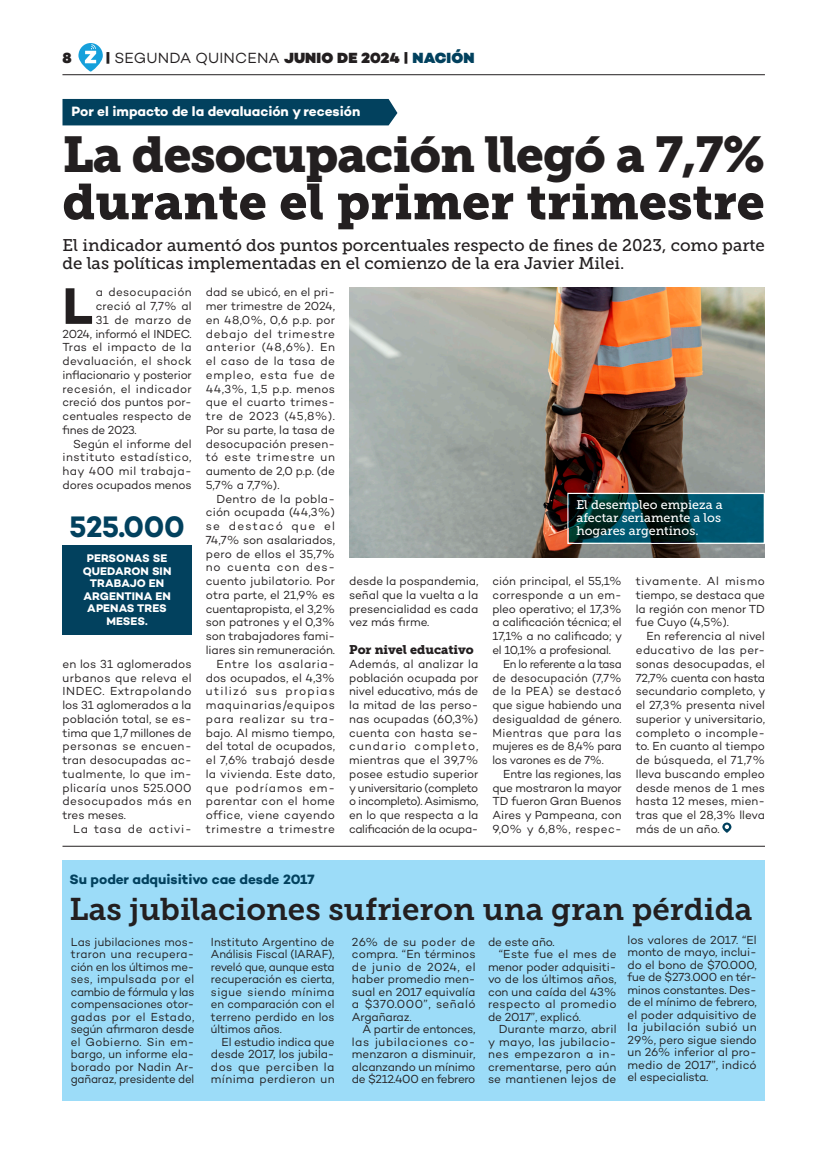
<style>
.page{position:relative;width:815px;height:1152px;background:#fff}
.page>*{position:absolute;margin:0;border:0;box-sizing:border-box;transform-origin:0 0}
.t1{font:700 52.38px "Campton";color:#231f20}
.t2{font:50px "Museo Slab 900";letter-spacing:-.02em;color:#231f20}
.t3{font:50px "Museo Slab 900";color:#231f20}
.t4{font:31.25px "Museo Slab 700";color:#231f20}
.t5{font:700 30.12px "Campton";letter-spacing:-.015em;color:#02415e;scale:.95 1}
.t6{font:16.88px/18.1px "Museo Slab 500";color:#231f20}
.t7{font:15px "Campton";letter-spacing:.01em;color:#231f20}
.t8{font:900 15px "Campton";color:#231f20}
.t9{font:700 13.75px "Campton";letter-spacing:-.005em;color:#fff}
.t10{font:700 13.75px "Campton";letter-spacing:-.005em;color:#02415e}
.t11{font:12.5px/13px "Museo Slab 500";color:#fff}
.t12{font:12.5px "Museo Slab 900";color:#231f20}
.t13{font:11.88px/13.8px "Campton";color:#231f20;text-align:justify}
.t14{font:11.88px/13.8px "Campton";color:#231f20;text-align:justify;scale:.95 1}
.t15{font:11.88px/12.5px "Campton";color:#231f20;text-align:justify;scale:.96 1}
.t16{font:11.88px "Campton";letter-spacing:.035em;color:#231f20}
.t17{font:11.88px "Campton";letter-spacing:-.02em;color:#231f20}
.t18{font:11.88px "Campton";letter-spacing:.03em;color:#231f20}
.t19{font:11.88px "Campton";letter-spacing:.06em;color:#231f20}
.t20{font:11.88px "Campton";letter-spacing:-.03em;color:#231f20}
.t21{font:11.88px "Campton";letter-spacing:.045em;color:#231f20}
.t22{font:700 11.25px/12.5px "Campton";letter-spacing:.005em;color:#fff;text-align:center}
.s1{font-weight:900}
.s2{font-weight:900;color:#02415e}
</style>
<div class="page">
<svg style="left:78px;top:43px;width:25px;height:29px"></svg>
<hr style="left:62px;top:74px;width:703px;height:1px;background:#231f20">
<div style="left:63px;top:545px;width:129px;height:90px;background:#02415e"></div>
<img style="left:349px;top:288px;width:416px;height:270px">
<div style="left:63px;top:99px;width:334px;height:26px;background:#02415e"></div>
<svg style="left:567px;top:493px;width:198px;height:51px;background:#0e4651"></svg>
<div style="left:63px;top:860px;width:702px;height:240px;background:#9cdcf8"></div>
<svg style="left:722px;top:822px;width:9px;height:11px"></svg>
<hr style="left:63px;top:846px;width:702px;height:1px;background:#231f20">
<p class="t8" style="left:63px;top:48px;width:11px">8</p>
<p class="t7" style="left:105px;top:48px;width:371px"><span class="s1">|</span> SEGUNDA QUINCENA <span class="s1">JUNIO DE 2024 |</span> <span class="s2">NACIÓN</span></p>
<p class="t9" style="left:72px;top:103px;width:290px">Por el impacto de la devaluación y recesión</p>
<p class="t2" style="left:63px;top:125px;width:704px">La desocupación llegó a 7,7%</p>
<p class="t3" style="left:63px;top:173px;width:704px">durante el primer trimestre</p>
<p class="t6" style="left:63px;top:236px;width:704px">El indicador aumentó dos puntos porcentuales respecto de fines de 2023, como parte de las políticas implementadas en el comienzo de la era Javier Milei.</p>
<p class="t1" style="left:63px;top:272px;width:32px">L</p>
<p class="t16" style="left:96px;top:285px;width:97px">a desocupación</p>
<p class="t13" style="left:96px;top:299px;width:97px">creció al 7,7% al</p>
<p class="t21" style="left:96px;top:312px;width:97px">31 de marzo de</p>
<p class="t13" style="left:63px;top:326px;width:131px">2024, informó el INDEC.</p>
<p class="t16" style="left:63px;top:340px;width:131px">Tras el impacto de la</p>
<p class="t18" style="left:63px;top:354px;width:131px">devaluación, el shock</p>
<p class="t17" style="left:63px;top:367px;width:131px">inflacionario y posterior</p>
<p class="t16" style="left:63px;top:381px;width:131px">recesión, el indicador</p>
<p class="t13" style="left:63px;top:395px;width:131px">creció dos puntos por-</p>
<p class="t13" style="left:63px;top:409px;width:131px">centuales respecto de</p>
<p class="t20" style="left:63px;top:422px;width:76px">fines de 2023.</p>
<p class="t13" style="left:63px;top:436px;width:131px;text-indent:11px">Según el informe del instituto estadístico, hay 400 mil trabaja&shy;dores ocupados menos</p>
<p class="t5" style="left:69px;top:507px;width:123px">525.000</p>
<p class="t22" style="left:83px;top:552px;width:90px">PERSONAS SE<br>QUEDARON SIN<br>TRABAJO EN<br>ARGENTINA EN<br>APENAS TRES<br>MESES.</p>
<p class="t13" style="left:63px;top:656px;width:131px">en los 31 aglomerados urbanos que releva el INDEC. Extrapolando los 31 aglomerados a la población total, se es&shy;tima que 1,7 millones de personas se encuen&shy;tran desocupadas ac&shy;tualmente, lo que im&shy;plicaría unos 525.000 desocupados más en tres meses.</p>
<p class="t19" style="left:73px;top:821px;width:120px">La tasa de activi-</p>
<p class="t13" style="left:206px;top:285px;width:131px">dad se ubicó, en el pri&shy;mer trimestre de 2024, en 48,0%, 0,6 p.p. por debajo del trimestre anterior (48,6%). En el caso de la tasa de empleo, esta fue de 44,3%, 1,5 p.p. menos que el cuarto trimes&shy;tre de 2023 (45,8%).<br>Por su parte, la tasa de desocupación presen&shy;tó este trimestre un aumento de 2,0 p.p. (de 5,7% a 7,7%).</p>
<p class="t13" style="left:206px;top:491px;width:131px;text-indent:11px">Dentro de la pobla&shy;ción ocupada (44,3%) se destacó que el 74,7% son asalariados, pero de ellos el 35,7% no cuenta con des&shy;cuento jubilatorio. Por otra parte, el 21,9% es cuentapropista, el 3,2% son patrones y el 0,3% son trabajadores fami&shy;liares sin remuneración.</p>
<p class="t13" style="left:206px;top:656px;width:131px;text-indent:11px">Entre los asalaria&shy;dos ocupados, el 4,3% utilizó sus propias maquinarias/equipos para realizar su tra&shy;bajo. Al mismo tiempo, del total de ocupados, el 7,6% trabajó desde la vivienda. Este dato, que podríamos em&shy;parentar con el home office, viene cayendo trimestre a trimestre</p>
<p class="t13" style="left:349px;top:574px;width:131px">desde la pospandemia, señal que la vuelta a la presencialidad es cada vez más firme.</p>
<p class="t12" style="left:349px;top:642px;width:126px">Por nivel educativo</p>
<p class="t13" style="left:349px;top:656px;width:131px">Además, al analizar la población ocupada por nivel educativo, más de la mitad de las perso&shy;nas ocupadas (60,3%) cuenta con hasta se&shy;cundario completo, mientras que el 39,7% posee estudio superior y universitario (completo o incompleto). Asimismo, en lo que respecta a la calificación de la ocupa-</p>
<p class="t11" style="left:576px;top:498px;width:148px">El desempleo empieza a afectar seriamente a los hogares argentinos.</p>
<p class="t13" style="left:492px;top:574px;width:131px">ción principal, el 55,1% corresponde a un em&shy;pleo operativo; el 17,3% a calificación técnica; el 17,1% a no calificado; y el 10,1% a profesional.</p>
<p class="t14" style="left:492px;top:656px;width:137px;text-indent:11px">En lo referente a la tasa de desocupación (7,7% de la PEA) se destacó que sigue habiendo una desigualdad de género.<br>Mientras que para las mujeres es de 8,4% para los varones es de 7%.</p>
<p class="t13" style="left:492px;top:766px;width:131px;text-indent:11px">Entre las regiones, las que mostraron la mayor TD fueron Gran Buenos Aires y Pampeana, con 9,0% y 6,8%, respec-</p>
<p class="t13" style="left:636px;top:574px;width:131px">tivamente. Al mismo tiempo, se destaca que la región con menor TD fue Cuyo (4,5%).</p>
<p class="t13" style="left:636px;top:629px;width:131px;text-indent:11px">En referencia al nivel educativo de las per&shy;sonas desocupadas, el 72,7% cuenta con hasta secundario completo, y el 27,3% presenta nivel superior y universitario, completo o incomple&shy;to. En cuanto al tiempo de búsqueda, el 71,7% lleva buscando empleo desde menos de 1 mes hasta 12 meses, mien&shy;tras que el 28,3% lleva más de un año.</p>
<p class="t10" style="left:70px;top:871px;width:247px">Su poder adquisitivo cae desde 2017</p>
<p class="t4" style="left:70px;top:891px;width:684px">Las jubilaciones sufrieron una gran pérdida</p>
<p class="t13" style="left:352px;top:935px;width:125px;line-height:12.5px">26% de su poder de compra. “En términos de junio de 2024, el haber promedio men&shy;sual en 2017 equivalía a $370.000”, señaló Argañaraz.</p>
<p class="t13" style="left:352px;top:1022px;width:125px;line-height:12.5px;text-indent:11px">A partir de entonces, las jubilaciones co&shy;menzaron a disminuir, alcanzando un mínimo de $212.400 en febrero</p>
<p class="t13" style="left:71px;top:935px;width:125px;line-height:12.5px">Las jubilaciones mos&shy;traron una recupera&shy;ción en los últimos me&shy;ses, impulsada por el cambio de fórmula y las compensaciones otor&shy;gadas por el Estado, según afirmaron desde el Gobierno. Sin em&shy;bargo, un informe ela&shy;borado por Nadin Ar&shy;gañaraz, presidente del</p>
<p class="t13" style="left:628px;top:933px;width:131px;line-height:12.5px">los valores de 2017. “El monto de mayo, inclui&shy;do el bono de $70.000, fue de $273.000 en tér&shy;minos constantes. Des&shy;de el mínimo de febrero, el poder adquisitivo de la jubilación subió un 29%, pero sigue siendo un 26% inferior al pro&shy;medio de 2017”, indicó el especialista.</p>
<p class="t15" style="left:211px;top:935px;width:130px">Instituto Argentino de Análisis Fiscal (IARAF), reveló que, aunque esta recuperación es cierta, sigue siendo mínima en comparación con el terreno perdido en los últimos años.</p>
<p class="t13" style="left:211px;top:1035px;width:125px;line-height:12.5px;text-indent:11px">El estudio indica que desde 2017, los jubila&shy;dos que perciben la mínima perdieron un</p>
<p class="t13" style="left:488px;top:934px;width:68px">de este año.</p>
<p class="t13" style="left:488px;top:947px;width:130px;line-height:12.5px;text-indent:11px">“Este fue el mes de menor poder adquisiti&shy;vo de los últimos años, con una caída del 43% respecto al promedio de 2017”, explicó.</p>
<p class="t13" style="left:488px;top:1022px;width:130px;line-height:12.5px;text-indent:11px">Durante marzo, abril y mayo, las jubilacio&shy;nes empezaron a in&shy;crementarse, pero aún se mantienen lejos de</p>
</div>
